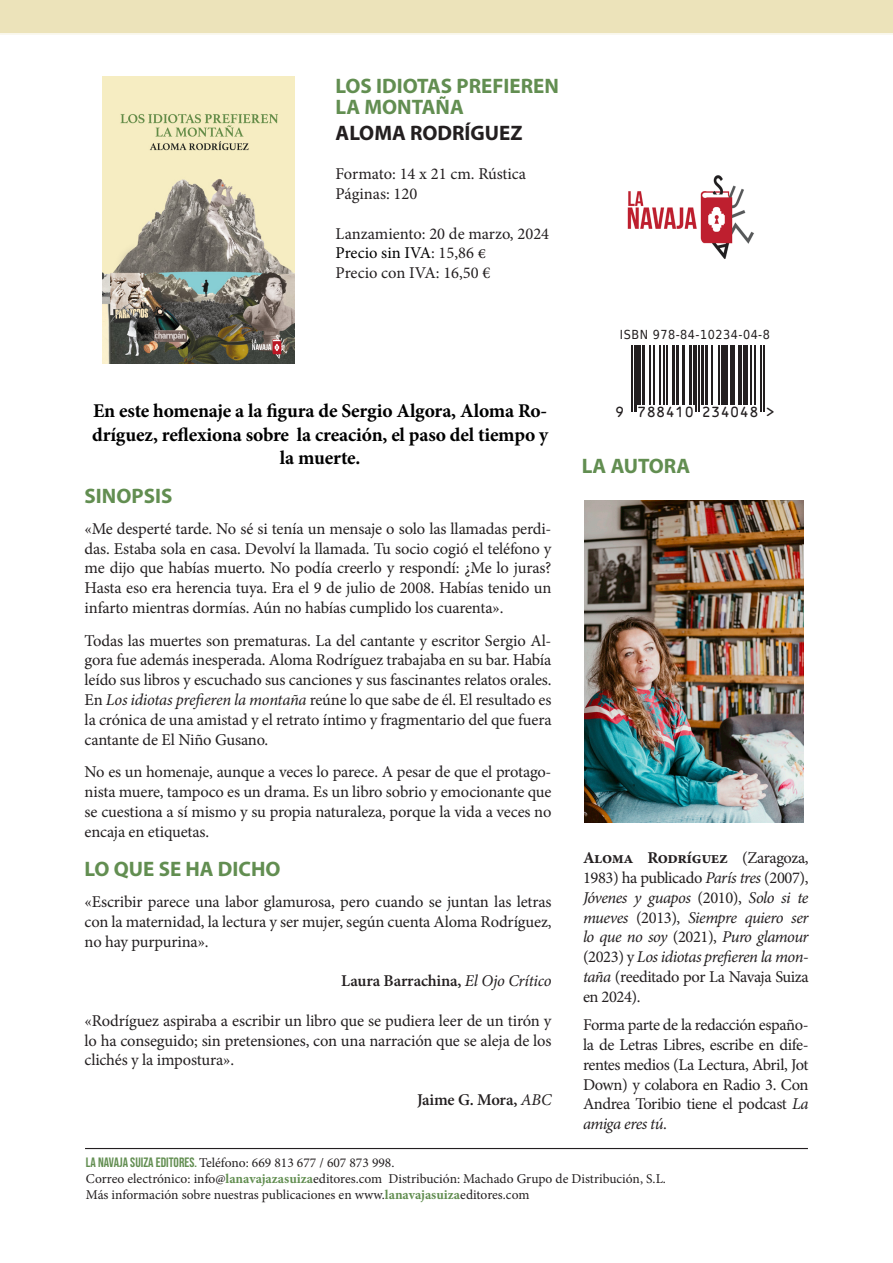
<style>
.page{position:relative;width:893px;height:1263px;background:#fff}
.page>*{position:absolute;margin:0;border:0;box-sizing:border-box;transform-origin:0 0}
.Títulos{font:700 21px "Myriad Pro";color:#628e51}
.Título_libro{font:700 21px/21px "Myriad Pro";color:#628e51}
.Nombre_autor_-_Título{font:700 21px "Myriad Pro";color:#231f20}
.t1{font:700 19.5px/23.4px "Minion Pro";letter-spacing:-.01em;color:#000001;text-align:center}
.t2{font:16.5px/19.8px "Minion Pro";letter-spacing:-.01em;color:#231f20;text-align:justify}
.t3{font:italic 16.5px/19.8px "Minion Pro";letter-spacing:-.03em;color:#231f20;text-align:justify}
.t4{font:600 16.5px "Minion Pro";letter-spacing:-.01em;color:#231f20}
.t5{font:16.5px "Minion Pro";color:#000}
.t6{font:13.5px "Minion Pro";color:#231f20}
.t7{font:13.5px "ocrb 10";letter-spacing:-.015em;color:#231f20}
.t8{font:12.45px "DejaVu Sans Condensed";letter-spacing:.04em;color:#231f20}
.s1{color:#231f20}
.s2{font-style:italic}
.s3{font-weight:400;font-style:italic}
.s4{font-weight:700;font-style:normal}
.s5{font-style:normal}
.s6{font-family:"Bebas Neue";color:#628e51}
.s7{font-weight:700;color:#628e51}
</style>
<div class="page">
<hr style="left:85px;top:1148px;width:723px;height:1px;background:#231f20">
<div style="left:0;top:0;width:893px;height:35px;background:#ece3ba"></div>
<img style="left:627px;top:175px;width:127px;height:84px">
<img style="left:585px;top:501px;width:218px;height:321px">
<img style="left:102px;top:76px;width:192px;height:288px">
<hr style="left:631px;top:345px;width:2px;height:67px;background:#231f20">
<hr style="left:634px;top:345px;width:1px;height:67px;background:#231f20">
<hr style="left:637px;top:345px;width:4px;height:67px;background:#231f20">
<hr style="left:642px;top:345px;width:3px;height:67px;background:#231f20">
<hr style="left:649px;top:345px;width:2px;height:67px;background:#231f20">
<hr style="left:654px;top:345px;width:1px;height:67px;background:#231f20">
<hr style="left:659px;top:345px;width:2px;height:67px;background:#231f20">
<hr style="left:663px;top:345px;width:2px;height:67px;background:#231f20">
<hr style="left:666px;top:345px;width:2px;height:67px;background:#231f20">
<hr style="left:672px;top:345px;width:3px;height:67px;background:#231f20">
<hr style="left:676px;top:345px;width:3px;height:67px;background:#231f20">
<hr style="left:682px;top:345px;width:2px;height:67px;background:#231f20">
<hr style="left:689px;top:345px;width:2px;height:67px;background:#231f20">
<hr style="left:693px;top:345px;width:1px;height:67px;background:#231f20">
<hr style="left:696px;top:345px;width:1px;height:67px;background:#231f20">
<hr style="left:698px;top:345px;width:2px;height:67px;background:#231f20">
<hr style="left:701px;top:345px;width:3px;height:67px;background:#231f20">
<hr style="left:705px;top:345px;width:3px;height:67px;background:#231f20">
<hr style="left:711px;top:345px;width:1px;height:67px;background:#231f20">
<hr style="left:718px;top:345px;width:2px;height:67px;background:#231f20">
<hr style="left:721px;top:345px;width:1px;height:67px;background:#231f20">
<hr style="left:724px;top:345px;width:4px;height:67px;background:#231f20">
<hr style="left:731px;top:345px;width:4px;height:67px;background:#231f20">
<hr style="left:738px;top:345px;width:1px;height:67px;background:#231f20">
<hr style="left:741px;top:345px;width:1px;height:67px;background:#231f20">
<div style="left:743px;top:345px;width:5px;height:67px;background:#231f20"></div>
<hr style="left:750px;top:345px;width:2px;height:67px;background:#231f20">
<hr style="left:755px;top:345px;width:1px;height:67px;background:#231f20">
<hr style="left:760px;top:345px;width:2px;height:67px;background:#231f20">
<hr style="left:763px;top:345px;width:1px;height:67px;background:#231f20">
<div style="left:637px;top:405px;width:57px;height:13px;background:#fff"></div>
<div style="left:701px;top:405px;width:58px;height:13px;background:#fff"></div>
<p class="Título_libro" style="left:336px;top:75px;width:225px">LOS IDIOTAS PREFIEREN<br>LA MONTAÑA</p>
<p class="Nombre_autor_-_Título" style="left:336px;top:119px;width:188px">ALOMA RODRÍGUEZ</p>
<p class="t2" style="left:336px;top:164px;width:192px">Formato: 14 x 21 cm. Rústica</p>
<p class="t2" style="left:336px;top:184px;width:83px">Páginas: 120</p>
<p class="t2" style="left:336px;top:224px;width:215px">Lanzamiento: 20 de marzo, 2024</p>
<p class="t5" style="left:336px;top:242px;width:152px">Precio sin IVA<span class="s1">: 15,86 €</span></p>
<p class="t2" style="left:336px;top:263px;width:156px">Precio con IVA: 16,50 €</p>
<p class="t8" style="left:620px;top:324px;width:152px">ISBN 978-84-10234-04-8</p>
<p class="t1" style="left:92px;top:399px;width:457px">En este homenaje a la figura de Sergio Algora, Aloma Ro&shy;dríguez, reflexiona sobre la creación, el paso del tiempo y la muerte.</p>
<p class="Títulos" style="left:85px;top:482px;width:89px">SINOPSIS</p>
<p class="t2" style="left:85px;top:519px;width:468px">«Me desperté tarde. No sé si tenía un mensaje o solo las llamadas perdi&shy;das. Estaba sola en casa. Devolví la llamada. Tu socio cogió el teléfono y me dijo que habías muerto. No podía creerlo y respondí: ¿Me lo juras?<br>Hasta eso era herencia tuya. Era el 9 de julio de 2008. Habías tenido un infarto mientras dormías. Aún no habías cumplido los cuarenta».</p>
<p class="t2" style="left:85px;top:630px;width:468px">Todas las muertes son prematuras. La del cantante y escritor Sergio Al&shy;gora fue además inesperada. Aloma Rodríguez trabajaba en su bar. Había leído sus libros y escuchado sus canciones y sus fascinantes relatos orales.<br>En <span class="s2">Los idiotas prefieren la montaña</span> reúne lo que sabe de él. El resultado es la crónica de una amistad y el retrato íntimo y fragmentario del que fuera cantante de El Niño Gusano.</p>
<p class="t2" style="left:85px;top:762px;width:468px">No es un homenaje, aunque a veces lo parece. A pesar de que el protago&shy;nista muere, tampoco es un drama. Es un libro sobrio y emocionante que se cuestiona a sí mismo y su propia naturaleza, porque la vida a veces no encaja en etiquetas.</p>
<p class="Títulos" style="left:85px;top:855px;width:197px">LO QUE SE HA DICHO</p>
<p class="t2" style="left:85px;top:892px;width:468px">«Escribir parece una labor glamurosa, pero cuando se juntan las letras con la maternidad, la lectura y ser mujer, según cuenta Aloma Rodríguez, no hay purpurina».</p>
<p class="t4" style="left:341px;top:969px;width:212px">Laura Barrachina, <span class="s3">El Ojo Crítico</span></p>
<p class="t2" style="left:85px;top:1011px;width:468px">«Rodríguez aspiraba a escribir un libro que se pudiera leer de un tirón y lo ha conseguido; sin pretensiones, con una narración que se aleja de los clichés y la impostura».</p>
<p class="t4" style="left:417px;top:1088px;width:136px">Jaime G. Mora, <span class="s3">ABC</span></p>
<p class="t7" style="left:615px;top:404px;width:162px">9 788410 234048 &gt;</p>
<p class="Títulos" style="left:582px;top:452px;width:110px">LA AUTORA</p>
<p class="t3" style="left:583px;top:848px;width:227px"><span class="s4">Aloma Rodríguez</span> <span class="s5">(Zaragoza, 1983) ha publicado</span> París tres <span class="s5">(2007), </span>Jóvenes y guapos <span class="s5">(2010),</span> Solo si te mueves <span class="s5">(2013),</span> Siempre quiero ser lo que no soy <span class="s5">(2021),</span> Puro glamour <span class="s5">(2023) y</span> Los idiotas prefieren la mon&shy;taña <span class="s5">(reeditado por La Navaja Suiza en 2024).</span></p>
<p class="t2" style="left:583px;top:1015px;width:227px">Forma parte de la redacción españo&shy;la de Letras Libres, escribe en dife&shy;rentes medios (La Lectura, Abril, Jot Down) y colabora en Radio 3. Con Andrea Toribio tiene el podcast <span class="s2">La amiga eres tú</span>.</p>
<p class="t6" style="left:86px;top:1153px;width:310px"><span class="s6">LA NAVAJA SUIZA EDITORES.</span> Teléfono: 669 813 677 / 607 873 998.</p>
<p class="t6" style="left:86px;top:1169px;width:582px">Correo electrónico: info@<span class="s7">lanavajazasuiza</span>editores.com Distribución: Machado Grupo de Distribución, S.L.</p>
<p class="t6" style="left:86px;top:1185px;width:445px">Más información sobre nuestras publicaciones en www.<span class="s7">lanavajasuiza</span>editores.com</p>
</div>
